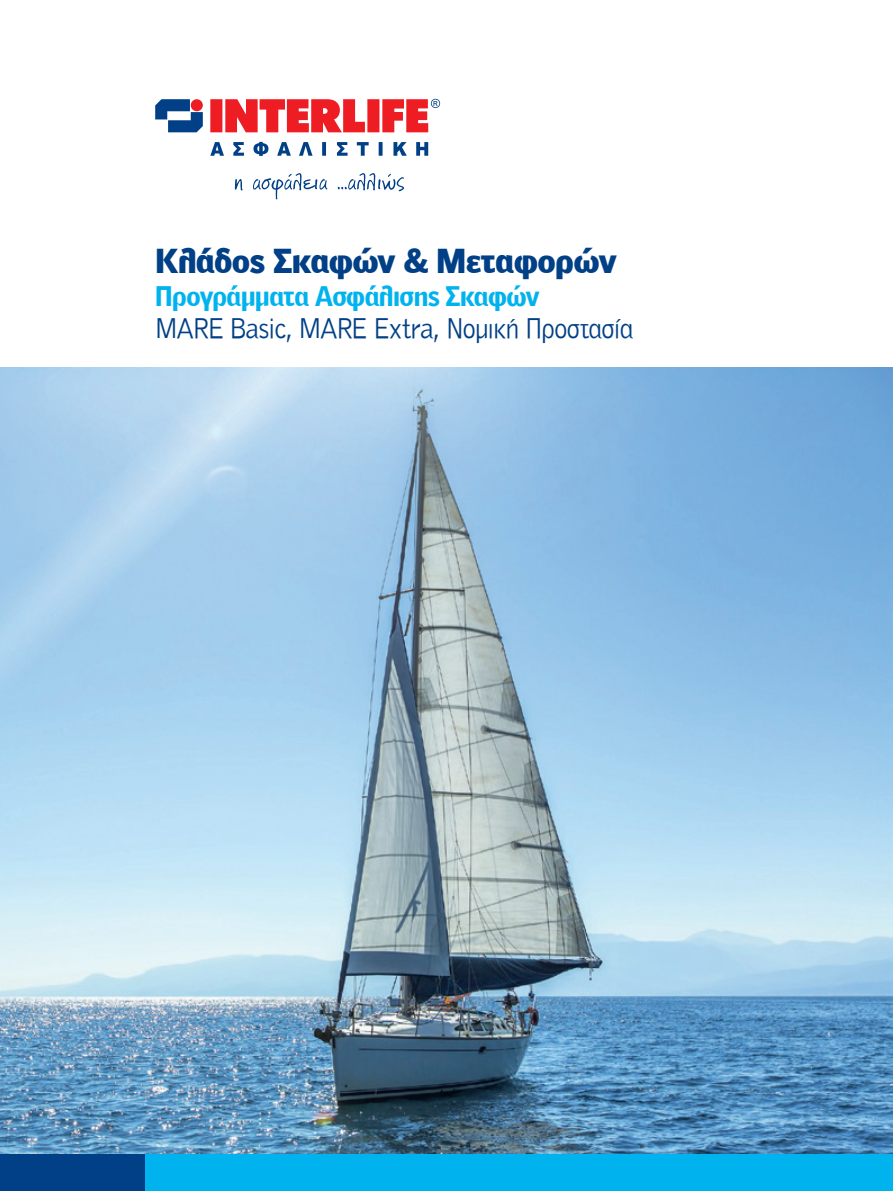
<style>
.page{position:relative;width:893px;height:1191px;background:#fff}
.page>*{position:absolute;margin:0;border:0;box-sizing:border-box;transform-origin:0 0}
.t1{font:900 33px "PF Bell Gothic";letter-spacing:-.02em;color:#014086}
.t2{font:300 27px "PF Bell Gothic";letter-spacing:-.035em;color:#014086}
.t3{font:700 27px "PF Bell Gothic";letter-spacing:-.02em;color:#00b3ef}
</style>
<div class="page">
<img style="left:0;top:368px;width:893px;height:786px">
<div style="left:145px;top:1154px;width:748px;height:37px;background:#00b3ef"></div>
<div style="left:0;top:1154px;width:145px;height:37px;background:#014086"></div>
<svg style="left:155px;top:99px;width:48px;height:33px"></svg>
<div style="left:191px;top:99px;width:12px;height:12px;background:#ee1d23;border-radius:50%"></div>
<svg style="left:210px;top:99px;width:230px;height:33px"></svg>
<svg style="left:210px;top:142px;width:218px;height:14px"></svg>
<svg style="left:235px;top:179px;width:8px;height:11px"></svg>
<svg style="left:253px;top:173px;width:74px;height:26px"></svg>
<svg style="left:338px;top:173px;width:66px;height:18px"></svg>
<p class="t1" style="left:155px;top:240px;width:463px">Κλάδος Σκαφών &amp; Μεταφορών</p>
<p class="t3" style="left:155px;top:279px;width:386px">Προγράμματα Ασφάλισης Σκαφών</p>
<p class="t2" style="left:155px;top:313px;width:479px">MARE Basic, MARE Extra, Νομική Προστασία</p>
</div>
